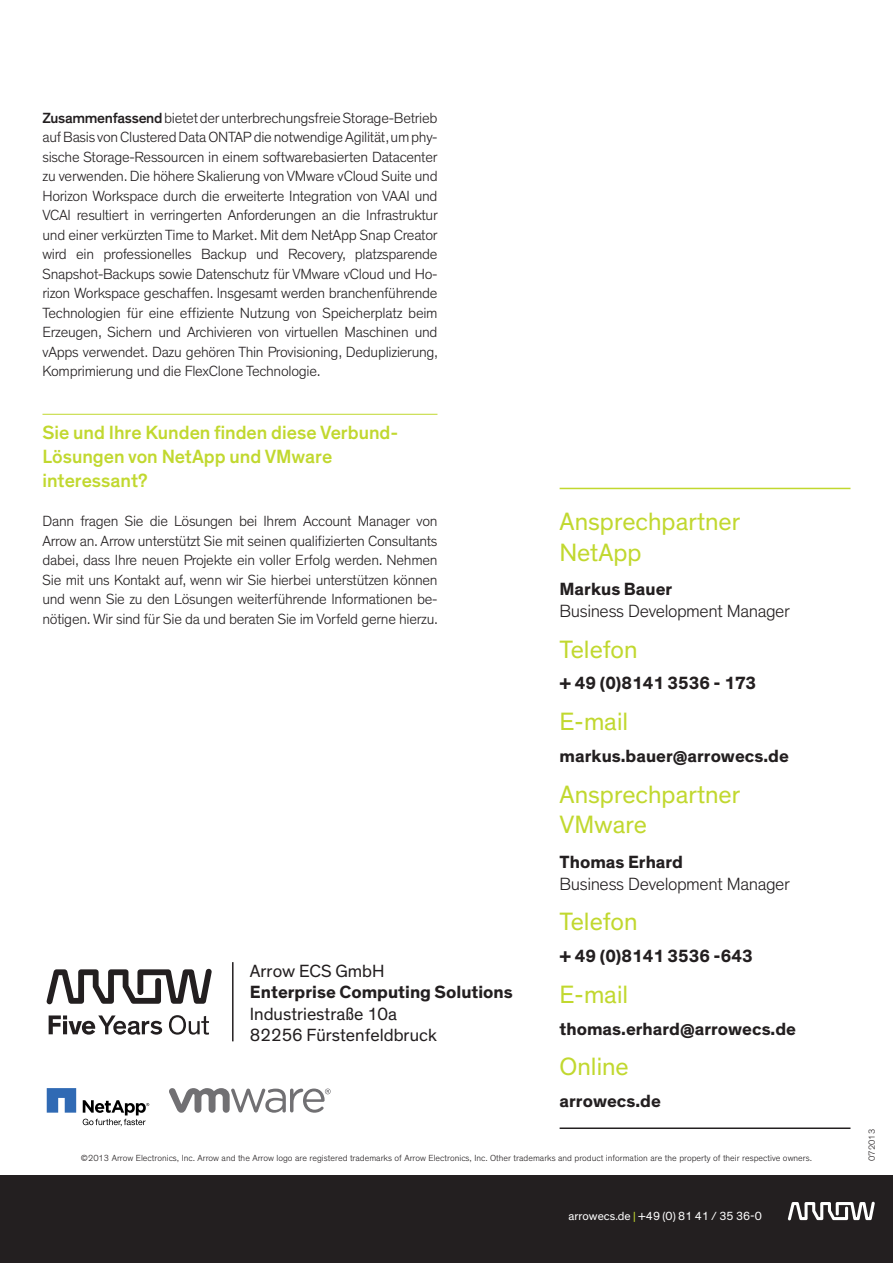
<style>
.page{position:relative;width:893px;height:1263px;background:#fff}
.page>*{position:absolute;margin:0;border:0;box-sizing:border-box;transform-origin:0 0}
.t1{font:25.5px/30.6px "Theinhardt";color:#c1d82f}
.t2{font:500 19.5px/24px "Theinhardt";color:#c1d82f}
.t3{font:700 18px "Theinhardt";color:#231f20}
.t4{font:300 18px "Theinhardt";letter-spacing:-.025em;color:#231f20}
.t5{font:18px/21.6px "Theinhardt";color:#231f20}
.t6{font:300 15px/19.5px "Theinhardt";letter-spacing:-.02em;color:#231f20;text-align:justify}
.t7{font:12px "Theinhardt";color:#fff}
.t8{font:300 9px "Theinhardt";color:#231f20}
.s1{font-weight:500}
.s2{color:#c1d82f}
</style>
<div class="page">
<hr style="left:560px;top:488px;width:290px;height:1px;background:#c1d82f">
<hr style="left:560px;top:1128px;width:290px;height:1px;background:#231f20">
<svg style="left:47px;top:969px;width:165px;height:35px"></svg>
<svg style="left:49px;top:1015px;width:113px;height:20px"></svg>
<svg style="left:169px;top:1015px;width:40px;height:20px"></svg>
<hr style="left:232px;top:962px;width:2px;height:79px;background:#231f20">
<svg style="left:47px;top:1088px;width:29px;height:25px"></svg>
<svg style="left:83px;top:1100px;width:66px;height:26px"></svg>
<svg style="left:169px;top:1088px;width:162px;height:25px"></svg>
<div style="left:0;top:1175px;width:893px;height:88px;background:#231f20"></div>
<svg style="left:788px;top:1202px;width:87px;height:18px"></svg>
<hr style="left:42px;top:414px;width:395px;height:1px;background:#c1d82f">
<p class="t6" style="left:42px;top:109px;width:397px"><span class="s1">Zusammenfassend</span> bietet der unterbrechungsfreie Storage-Betrieb auf Basis von Clustered Data ONTAP die notwendige Agilität, um phy&shy;sische Storage-Ressourcen in einem softwarebasierten Datacenter zu verwenden. Die höhere Skalierung von VMware vCloud Suite und Horizon Workspace durch die erweiterte Integration von VAAI und VCAI resultiert in verringerten Anforderungen an die Infrastruktur und einer verkürzten Time to Market. Mit dem NetApp Snap Creator wird ein professionelles Backup und Recovery, platzsparende Snapshot-Backups sowie Datenschutz für VMware vCloud und Ho&shy;rizon Workspace geschaffen. Insgesamt werden branchenführende Technologien für eine effiziente Nutzung von Speicherplatz beim Erzeugen, Sichern und Archivieren von virtuellen Maschinen und vApps verwendet. Dazu gehören Thin Provisioning, Deduplizierung, Komprimierung und die FlexClone Technologie.</p>
<h2 class="t2" style="left:42px;top:422px;width:357px">Sie und Ihre Kunden finden diese Verbund-<br>Lösungen von NetApp und VMware interessant?</h2>
<p class="t6" style="left:42px;top:512px;width:397px">Dann fragen Sie die Lösungen bei Ihrem Account Manager von Arrow an. Arrow unterstützt Sie mit seinen qualifizierten Consultants dabei, dass Ihre neuen Projekte ein voller Erfolg werden. Nehmen Sie mit uns Kontakt auf, wenn wir Sie hierbei unterstützen können und wenn Sie zu den Lösungen weiterführende Informationen be&shy;nötigen. Wir sind für Sie da und beraten Sie im Vorfeld gerne hierzu.</p>
<p class="t5" style="left:250px;top:960px;width:136px">Arrow ECS GmbH</p>
<p class="t3" style="left:250px;top:985px;width:264px">Enterprise Computing Solutions</p>
<p class="t5" style="left:250px;top:1003px;width:189px">Industriestraße 10a<br>82256 Fürstenfeldbruck</p>
<h1 class="t1" style="left:560px;top:506px;width:182px">Ansprechpartner<br>NetApp</h1>
<p class="t3" style="left:560px;top:582px;width:114px">Markus Bauer</p>
<p class="t4" style="left:560px;top:604px;width:232px">Business Development Manager</p>
<h1 class="t1" style="left:560px;top:633px;width:79px">Telefon</h1>
<p class="t3" style="left:560px;top:677px;width:198px">+ 49 (0)8141 3536 - 173</p>
<h1 class="t1" style="left:560px;top:706px;width:70px">E-mail</h1>
<p class="t3" style="left:560px;top:749px;width:231px">markus.bauer@arrowecs.de</p>
<h1 class="t1" style="left:560px;top:779px;width:182px">Ansprechpartner<br>VMware</h1>
<p class="t3" style="left:560px;top:855px;width:125px">Thomas Erhard</p>
<p class="t4" style="left:560px;top:877px;width:232px">Business Development Manager</p>
<h1 class="t1" style="left:560px;top:906px;width:79px">Telefon</h1>
<p class="t3" style="left:560px;top:949px;width:195px">+ 49 (0)8141 3536 -643</p>
<h1 class="t1" style="left:560px;top:979px;width:70px">E-mail</h1>
<p class="t3" style="left:560px;top:1022px;width:238px">thomas.erhard@arrowecs.de</p>
<h1 class="t1" style="left:560px;top:1051px;width:71px">Online</h1>
<p class="t3" style="left:560px;top:1094px;width:103px">arrowecs.de</p>
<p class="t8" style="left:81px;top:1154px;width:733px">©2013 Arrow Electronics, Inc. Arrow and the Arrow logo are registered trademarks of Arrow Electronics, Inc. Other trademarks and product information are the property of their respective owners.</p>
<p class="t7" style="left:568px;top:1209px;width:195px">arrowecs.de <span class="s2">|</span> +49 (0) 81 41 / 35 36-0</p>
<p class="t8" style="left:868px;top:1161px;width:33px;rotate:-90deg">072013</p>
</div>
